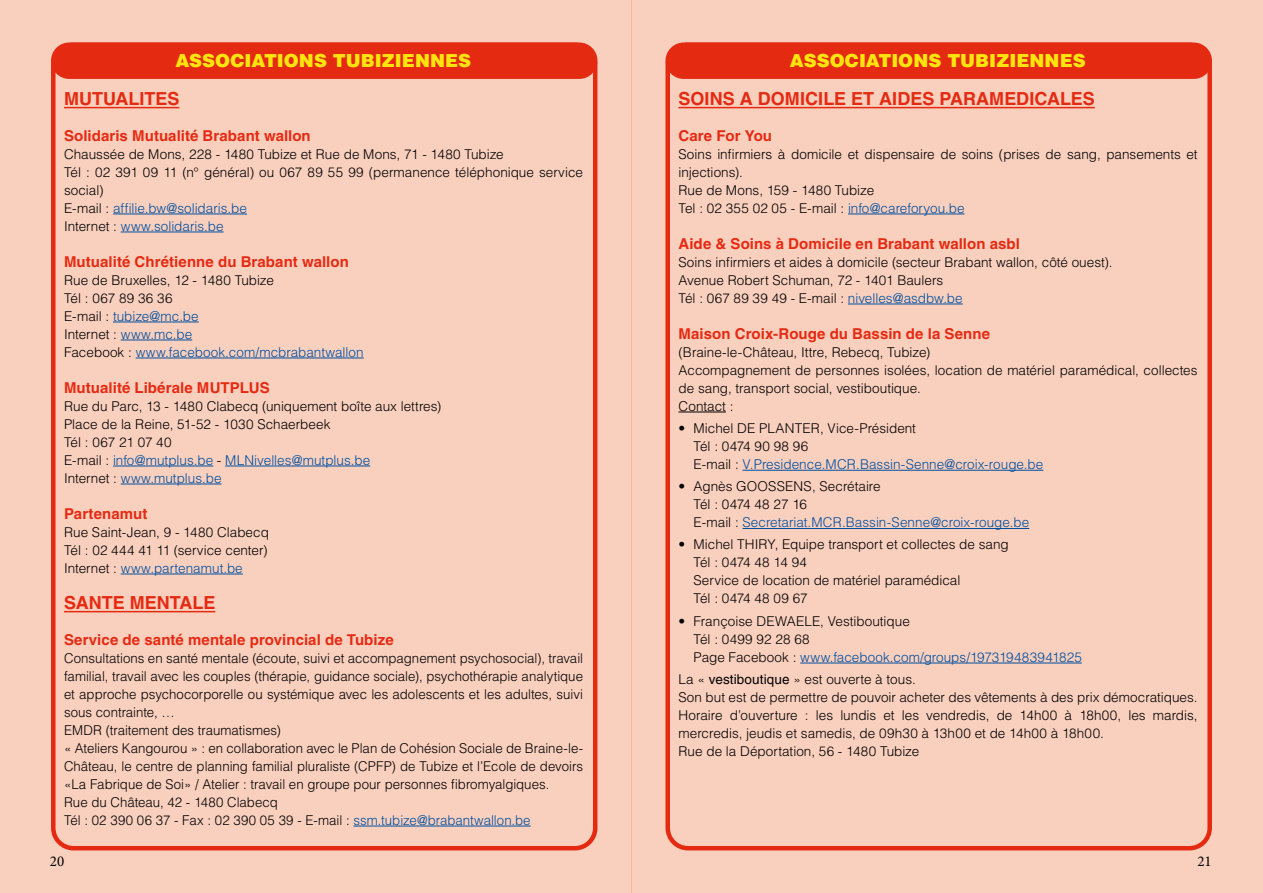
<style>
.page{position:relative;width:1263px;height:893px;background:#fff}
.page>*{position:absolute;margin:0;border:0;box-sizing:border-box;transform-origin:0 0}
.t1{font:700 18px "Helvetica LT Std";color:#e52a12}
.t2{font:900 18px "Helvetica LT Std";color:#ffe50e}
.t3{font:700 15px "Helvetica LT Std";letter-spacing:.005em;color:#e52a12}
.t4{font:15px "Minion Pro";color:#000}
.t5{font:300 13.5px/18px "Helvetica LT Std";color:#000}
.s1{color:#004f9f}
.s2{font-weight:400}
</style>
<div class="page">
<div style="left:631px;top:0;width:632px;height:893px;background:#f9cfbe"></div>
<div style="left:0;top:0;width:631px;height:893px;background:#f9cfbe"></div>
<hr style="left:64px;top:107px;width:115px;height:1px;background:#e52a12">
<hr style="left:113px;top:214px;width:134px;height:1px;background:#004f9f">
<hr style="left:121px;top:232px;width:103px;height:1px;background:#004f9f">
<hr style="left:113px;top:322px;width:86px;height:1px;background:#004f9f">
<hr style="left:121px;top:340px;width:71px;height:1px;background:#004f9f">
<hr style="left:136px;top:358px;width:228px;height:1px;background:#004f9f">
<hr style="left:113px;top:466px;width:100px;height:1px;background:#004f9f">
<hr style="left:225px;top:466px;width:145px;height:1px;background:#004f9f">
<hr style="left:121px;top:484px;width:101px;height:1px;background:#004f9f">
<hr style="left:121px;top:574px;width:122px;height:1px;background:#004f9f">
<hr style="left:64px;top:611px;width:151px;height:1px;background:#e52a12">
<hr style="left:353px;top:826px;width:178px;height:1px;background:#004f9f">
<div style="left:51px;top:43px;width:546px;height:807px;border:4px solid #e52a12;border-radius:20px"></div>
<div style="left:53px;top:45px;width:542px;height:32px;background:#e52a12;border-radius:16px"></div>
<div style="left:51px;top:43px;width:546px;height:36px;border:4px solid #e52a12;border-radius:16px"></div>
<hr style="left:678px;top:107px;width:417px;height:1px;background:#e52a12">
<hr style="left:848px;top:214px;width:116px;height:1px;background:#004f9f">
<hr style="left:848px;top:304px;width:115px;height:1px;background:#004f9f">
<hr style="left:678px;top:412px;width:48px;height:1px;background:#000">
<hr style="left:742px;top:470px;width:301px;height:1px;background:#004f9f">
<hr style="left:742px;top:528px;width:287px;height:1px;background:#004f9f">
<hr style="left:800px;top:663px;width:282px;height:1px;background:#004f9f">
<div style="left:665px;top:43px;width:547px;height:807px;border:4px solid #e52a12;border-radius:20px"></div>
<div style="left:668px;top:45px;width:542px;height:32px;background:#e52a12;border-radius:16px"></div>
<div style="left:665px;top:43px;width:547px;height:36px;border:4px solid #e52a12;border-radius:16px"></div>
<h1 class="t2" style="left:175px;top:49px;width:297px">ASSOCIATIONS TUBIZIENNES</h1>
<h1 class="t1" style="left:64px;top:87px;width:117px">MUTUALITES</h1>
<p class="t3" style="left:64px;top:126px;width:248px">Solidaris Mutualité Brabant wallon</p>
<p class="t5" style="left:64px;top:145px;width:520px">Chaussée de Mons, 228 - 1480 Tubize et Rue de Mons, 71 - 1480 Tubize<br>Tél : 02 391 09 11 (n° général) ou 067 89 55 99 (permanence téléphonique service social)<br>E-mail : <span class="s1">affilie.bw@solidaris.be<br></span>Internet : <span class="s1">www.solidaris.be</span></p>
<p class="t3" style="left:64px;top:252px;width:286px">Mutualité Chrétienne du Brabant wallon</p>
<p class="t5" style="left:64px;top:271px;width:301px">Rue de Bruxelles, 12 - 1480 Tubize<br>Tél : 067 89 36 36<br>E-mail : <span class="s1">tubize@mc.be<br></span>Internet : <span class="s1">www.mc.be<br></span>Facebook : <span class="s1">www.facebook.com/mcbrabantwallon</span></p>
<p class="t3" style="left:64px;top:378px;width:207px">Mutualité Libérale MUTPLUS</p>
<p class="t5" style="left:64px;top:397px;width:379px">Rue du Parc, 13 - 1480 Clabecq (uniquement boîte aux lettres)<br>Place de la Reine, 51-52 - 1030 Schaerbeek<br>Tél : 067 21 07 40<br>E-mail : <span class="s1">info@mutplus.be</span> - <span class="s1">MLNivelles@mutplus.be<br></span>Internet : <span class="s1">www.mutplus.be</span></p>
<p class="t3" style="left:64px;top:504px;width:85px">Partenamut</p>
<p class="t5" style="left:64px;top:523px;width:206px;text-align:justify">Rue Saint-Jean, 9 - 1480 Clabecq Tél : 02 444 41 11 (service center)<br>Internet : <span class="s1">www.partenamut.be</span></p>
<h1 class="t1" style="left:64px;top:591px;width:153px">SANTE MENTALE</h1>
<p class="t3" style="left:64px;top:630px;width:331px">Service de santé mentale provincial de Tubize</p>
<p class="t5" style="left:64px;top:649px;width:521px">Consultations en santé mentale (écoute, suivi et accompagnement psychosocial), travail familial, travail avec les couples (thérapie, guidance sociale), psychothérapie analytique et approche psychocorporelle ou systémique avec les adolescents et les adultes, suivi sous contrainte, …<br>EMDR (traitement des traumatismes)<br>« Ateliers Kangourou » : en collaboration avec le Plan de Cohésion Sociale de Braine-le-Château, le centre de planning familial pluraliste (CPFP) de Tubize et l’Ecole de devoirs «La Fabrique de Soi» / Atelier : travail en groupe pour personnes fibromyalgiques.<br>Rue du Château, 42 - 1480 Clabecq<br>Tél : 02 390 06 37 - Fax : 02 390 05 39 - E-mail : <span class="s1">ssm.tubize@brabantwallon.be</span></p>
<h1 class="t2" style="left:790px;top:49px;width:297px">ASSOCIATIONS TUBIZIENNES</h1>
<h1 class="t1" style="left:678px;top:87px;width:418px">SOINS A DOMICILE ET AIDES PARAMEDICALES</h1>
<p class="t3" style="left:678px;top:126px;width:95px">Care For You</p>
<p class="t5" style="left:678px;top:145px;width:521px">Soins infirmiers à domicile et dispensaire de soins (prises de sang, pansements et injections).<br>Rue de Mons, 159 - 1480 Tubize<br>Tel : 02 355 02 05 - E-mail : <span class="s1">info@careforyou.be</span></p>
<p class="t3" style="left:678px;top:234px;width:343px">Aide &amp; Soins à Domicile en Brabant wallon asbl</p>
<p class="t5" style="left:678px;top:253px;width:435px">Soins infirmiers et aides à domicile (secteur Brabant wallon, côté ouest).<br>Avenue Robert Schuman, 72 - 1401 Baulers<br>Tél : 067 89 39 49 - E-mail : <span class="s1">nivelles@asdbw.be</span></p>
<p class="t3" style="left:678px;top:324px;width:313px">Maison Croix-Rouge du Bassin de la Senne</p>
<p class="t5" style="left:678px;top:343px;width:520px">(Braine-le-Château, Ittre, Rebecq, Tubize)<br>Accompagnement de personnes isolées, location de matériel paramédical, collectes de sang, transport social, vestiboutique.<br>Contact :</p>
<p class="t5" style="left:693px;top:419px;width:351px;text-indent:-15px">• Michel DE PLANTER, Vice-Président<br>Tél : 0474 90 98 96<br>E-mail : <span class="s1">V.Presidence.MCR.Bassin-Senne@croix-rouge.be</span></p>
<p class="t5" style="left:693px;top:477px;width:337px;text-indent:-15px">• Agnès GOOSSENS, Secrétaire<br>Tél : 0474 48 27 16<br>E-mail : <span class="s1">Secretariat.MCR.Bassin-Senne@croix-rouge.be</span></p>
<p class="t5" style="left:693px;top:535px;width:317px;text-indent:-15px">• Michel THIRY, Equipe transport et collectes de sang<br>Tél : 0474 48 14 94<br>Service de location de matériel paramédical<br>Tél : 0474 48 09 67</p>
<p class="t5" style="left:693px;top:612px;width:390px;text-indent:-15px">• Françoise DEWAELE, Vestiboutique<br>Tél : 0499 92 28 68<br>Page Facebook : <span class="s1">www.facebook.com/groups/197319483941825</span></p>
<p class="t5" style="left:678px;top:670px;width:521px">La « <span class="s2">vestiboutique</span> » est ouverte à tous.<br>Son but est de permettre de pouvoir acheter des vêtements à des prix démocratiques.<br>Horaire d’ouverture : les lundis et les vendredis, de 14h00 à 18h00, les mardis, mercredis, jeudis et samedis, de 09h30 à 13h00 et de 14h00 à 18h00.<br>Rue de la Déportation, 56 - 1480 Tubize</p>
<p class="t4" style="left:50px;top:851px;width:16px">20</p>
<p class="t4" style="left:1197px;top:851px;width:16px">21</p>
</div>
